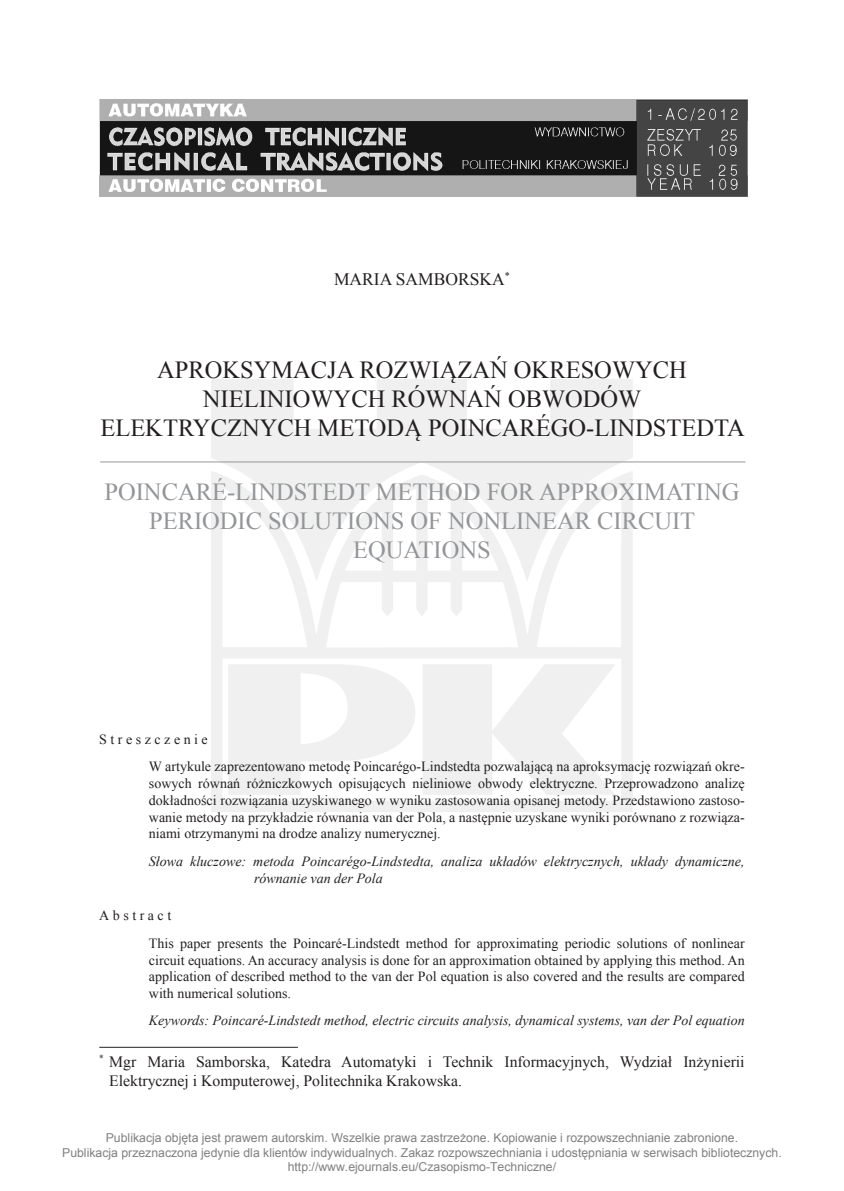
<style>
.page{position:relative;width:844px;height:1191px;background:#fff}
.page>*{position:absolute;margin:0;border:0;box-sizing:border-box;transform-origin:0 0}
.TYTUL_POLSKI{font:24.5px/29.4px "Times New Roman";color:#231f20;text-align:center}
.TYTUL_ANGIELSKI{font:24.5px/29.4px "Times New Roman";color:#939598;text-align:center}
.autor{font:17.5px "Times New Roman";color:#231f20}
.przypis{font:15.75px/18.9px "Times New Roman";color:#231f20}
.streszczenie_tekst{font:14px/16.8px "Times New Roman";color:#231f20;text-align:justify}
.slowa_kluczowe{font:italic 14px/16.8px "Times New Roman";color:#231f20}
.streszczenie{font:14px "Times New Roman";letter-spacing:.25em;color:#231f20}
.t1{font:12.25px/14.7px "Arial";color:#808080;text-align:center}
</style>
<div class="page">
<svg style="left:211px;top:379px;width:421px;height:433px;fill:#eff0ef"></svg>
<hr style="left:99px;top:1047px;width:199px;height:1px;background:#231f20">
<img style="left:99px;top:99px;width:648px;height:97px">
<hr style="left:100px;top:461px;width:645px;height:1px;background:#939598">
<p class="autor" style="left:334px;top:267px;width:177px">MARIA SAMBORSKA<sup>*</sup></p>
<p class="TYTUL_POLSKI" style="left:100px;top:354px;width:646px">APROKSYMACJA ROZWIĄZAŃ OKRESOWYCH<br>NIELINIOWYCH RÓWNAŃ OBWODÓW<br>ELEKTRYCZNYCH METODĄ POINCARÉGO-LINDSTEDTA</p>
<p class="TYTUL_ANGIELSKI" style="left:104px;top:476px;width:636px">POINCARÉ-LINDSTEDT METHOD FOR APPROXIMATING<br>PERIODIC SOLUTIONS OF NONLINEAR CIRCUIT<br>EQUATIONS</p>
<p class="streszczenie" style="left:99px;top:730px;width:110px">Streszczenie</p>
<p class="streszczenie_tekst" style="left:149px;top:758px;width:597px">W artykule zaprezentowano metodę Poincarégo-Lindstedta pozwalającą na aproksymację rozwiązań okre&shy;sowych równań różniczkowych opisujących nieliniowe obwody elektryczne. Przeprowadzono analizę dokładności rozwiązania uzyskiwanego w wyniku zastosowania opisanej metody. Przedstawiono zastoso&shy;wanie metody na przykładzie równania van der Pola, a następnie uzyskane wyniki porównano z rozwiąza&shy;niami otrzymanymi na drodze analizy numerycznej.</p>
<p class="slowa_kluczowe" style="left:254px;top:852px;width:492px;text-indent:-105px">Słowa kluczowe: metoda Poincarégo-Lindstedta, analiza układów elektrycznych, układy dynamiczne, równanie van der Pola</p>
<p class="streszczenie" style="left:99px;top:906px;width:73px">Abstract</p>
<p class="streszczenie_tekst" style="left:149px;top:934px;width:597px">This paper presents the Poincaré-Lindstedt method for approximating periodic solutions of nonlinear circuit equations. An accuracy analysis is done for an approximation obtained by applying this method. An application of described method to the van der Pol equation is also covered and the results are compared with numerical solutions.</p>
<p class="slowa_kluczowe" style="left:149px;top:1012px;width:597px">Keywords: Poincaré-Lindstedt method, electric circuits analysis, dynamical systems, van der Pol equation</p>
<p class="przypis" style="left:109px;top:1051px;width:636px;text-indent:-10px"><sup>*</sup> Mgr Maria Samborska, Katedra Automatyki i Technik Informacyjnych, Wydział Inżynierii<br>Elektrycznej i Komputerowej, Politechnika Krakowska.</p>
<p class="t1" style="left:62px;top:1130px;width:721px">Publikacja objęta jest prawem autorskim. Wszelkie prawa zastrzeżone. Kopiowanie i rozpowszechnianie zabronione.<br>Publikacja przeznaczona jedynie dla klientów indywidualnych. Zakaz rozpowszechniania i udostępniania w serwisach bibliotecznych. http://www.ejournals.eu/Czasopismo-Techniczne/</p>
</div>
